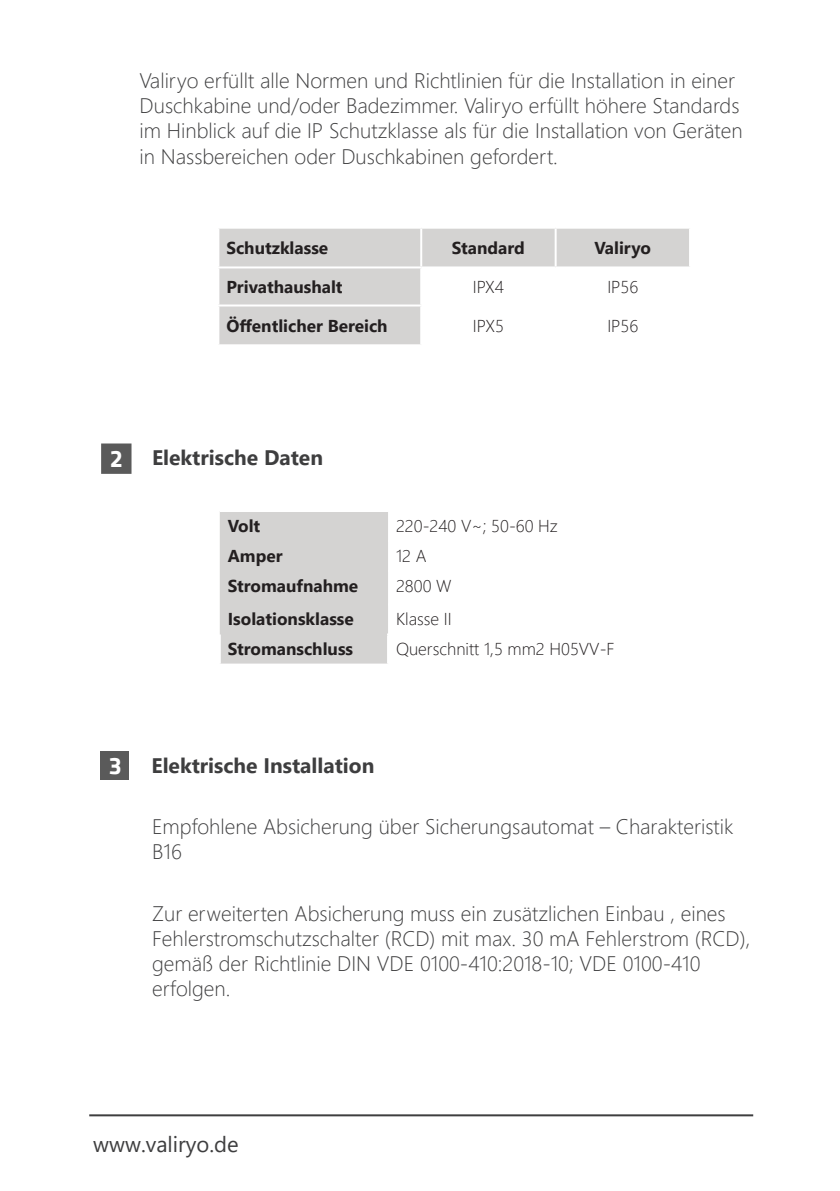
<style>
.page{position:relative;width:840px;height:1191px;background:#fff}
.page>*{position:absolute;margin:0;border:0;box-sizing:border-box;transform-origin:0 0}
.t1{font:24px "Panefresco 999 wt";color:#fff}
.t2{font:22px "Segoe UI";color:#3e3e3f}
.t3{font:300 21px/25.2px "Segoe UI";color:#3e3e3f}
.t4{font:700 21px "Segoe UI";color:#3e3e3f}
.t5{font:700 17.2px "Segoe UI";color:#231f20}
.t6{font:300 17.2px "Segoe UI";color:#231f20}
</style>
<div class="page">
<hr style="left:89px;top:1114px;width:663px;height:2px;background:#3e3e3f">
<svg style="left:219px;top:229px;width:469px;height:115px;fill:#d4d3d2"></svg>
<hr style="left:420px;top:229px;width:2px;height:37px;background:#fff">
<hr style="left:554px;top:229px;width:2px;height:37px;background:#fff">
<hr style="left:217px;top:266px;width:204px;height:2px;background:#fff">
<hr style="left:421px;top:266px;width:134px;height:2px;background:#fff">
<hr style="left:420px;top:268px;width:2px;height:36px;background:#fff">
<hr style="left:555px;top:266px;width:135px;height:2px;background:#fff">
<hr style="left:554px;top:268px;width:2px;height:36px;background:#fff">
<hr style="left:217px;top:304px;width:204px;height:2px;background:#fff">
<hr style="left:421px;top:304px;width:134px;height:2px;background:#fff">
<hr style="left:420px;top:306px;width:2px;height:38px;background:#fff">
<hr style="left:555px;top:304px;width:135px;height:2px;background:#fff">
<hr style="left:554px;top:306px;width:2px;height:38px;background:#fff">
<div style="left:101px;top:443px;width:30px;height:31px;background:#5a5a5a;border:2px solid #5a5a5a"></div>
<div style="left:101px;top:751px;width:28px;height:29px;background:#5a5a5a"></div>
<div style="left:220px;top:512px;width:168px;height:151px;background:#d4d3d2"></div>
<hr style="left:219px;top:634px;width:2px;height:29px;background:#fff">
<hr style="left:387px;top:633px;width:307px;height:2px;background:#fff">
<hr style="left:387px;top:635px;width:2px;height:28px;background:#fff">
<p class="t3" style="left:139px;top:66px;width:604px">Valiryo erfüllt alle Normen und Richtlinien für die Installation in einer Duschkabine und/oder Badezimmer. Valiryo erfüllt höhere Standards im Hinblick auf die IP Schutzklasse als für die Installation von Geräten in Nassbereichen oder Duschkabinen gefordert.</p>
<p class="t5" style="left:226px;top:231px;width:103px">Schutzklasse</p>
<p class="t5" style="left:451px;top:231px;width:74px">Standard</p>
<p class="t5" style="left:594px;top:231px;width:58px">Valiryo</p>
<p class="t5" style="left:226px;top:270px;width:118px">Privathaushalt</p>
<p class="t6" style="left:472px;top:270px;width:33px">IPX4</p>
<p class="t6" style="left:607px;top:270px;width:32px">IP56</p>
<p class="t5" style="left:226px;top:309px;width:163px">Öffentlicher Bereich</p>
<p class="t6" style="left:472px;top:309px;width:33px">IPX5</p>
<p class="t6" style="left:607px;top:309px;width:32px">IP56</p>
<p class="t1" style="left:110px;top:440px;width:14px">2</p>
<p class="t4" style="left:152px;top:437px;width:172px">Elektrische Daten</p>
<p class="t5" style="left:228px;top:509px;width:34px">Volt</p>
<p class="t6" style="left:396px;top:509px;width:163px">220-240 V~; 50-60 Hz</p>
<p class="t5" style="left:228px;top:539px;width:56px">Amper</p>
<p class="t6" style="left:396px;top:539px;width:32px">12 A</p>
<p class="t5" style="left:228px;top:569px;width:132px">Stromaufnahme</p>
<p class="t6" style="left:396px;top:569px;width:57px">2800 W</p>
<p class="t5" style="left:228px;top:602px;width:127px">Isolationsklasse</p>
<p class="t6" style="left:396px;top:602px;width:57px">Klasse II</p>
<p class="t5" style="left:228px;top:632px;width:127px">Stromanschluss</p>
<p class="t6" style="left:396px;top:632px;width:220px">Querschnitt 1,5 mm2 H05VV-F</p>
<p class="t1" style="left:109px;top:747px;width:14px">3</p>
<p class="t4" style="left:151px;top:746px;width:224px">Elektrische Installation</p>
<p class="t3" style="left:152px;top:811px;width:582px">Empfohlene Absicherung über Sicherungsautomat – Charakteristik<br>B16</p>
<p class="t3" style="left:152px;top:898px;width:599px">Zur erweiterten Absicherung muss ein zusätzlichen Einbau , eines Fehlerstromschutzschalter (RCD) mit max. 30 mA Fehlerstrom (RCD), gemäß der Richtlinie DIN VDE 0100-410:2018-10; VDE 0100-410 erfolgen.</p>
<p class="t2" style="left:93px;top:1123px;width:147px">www.valiryo.de</p>
</div>
